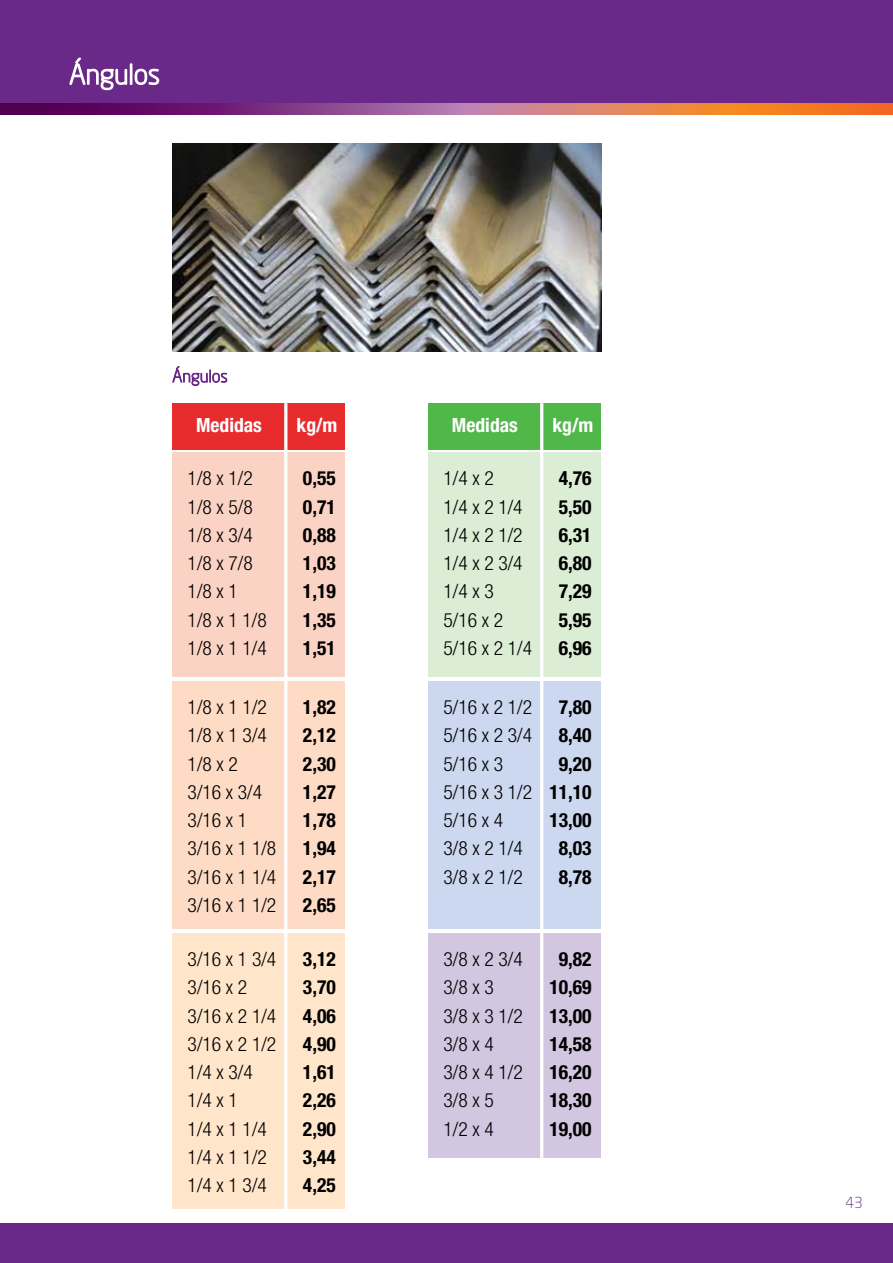
<style>
.page{position:relative;width:893px;height:1263px;background:#fff}
.page>*{position:absolute;margin:0;border:0;box-sizing:border-box;transform-origin:0 0}
.t1{font:300 condensed 19.65px/28.2px "Helvetica Neue LT Std";color:#000}
.t2{font:700 condensed 19.65px/28.2px "Helvetica Neue LT Std";color:#000;text-align:justify}
.t3{font:700 condensed 19.65px "Helvetica Neue LT Std";color:#fff}
.t4{font:300 15px "Neo Sans Pro";color:#6a2889}
</style>
<div class="page">
<div style="left:0;top:1223px;width:893px;height:40px;background:#6a2889"></div>
<div style="left:0;top:0;width:893px;height:111px;background:#6a2889"></div>
<svg style="left:69px;top:57px;width:59px;height:34px"></svg>
<div style="left:130px;top:63px;width:2px;height:22px;border:2px solid #fff"></div>
<svg style="left:134px;top:68px;width:26px;height:17px"></svg>
<svg style="left:0;top:103px;width:893px;height:11px;background:#ad5565"></svg>
<svg style="left:172px;top:366px;width:56px;height:20px"></svg>
<img style="left:172px;top:144px;width:429px;height:207px">
<div style="left:172px;top:681px;width:173px;height:248px;background:#fddbc5"></div>
<div style="left:172px;top:934px;width:173px;height:275px;background:#ffe6cb"></div>
<div style="left:172px;top:403px;width:173px;height:46px;background:#e82c2e"></div>
<div style="left:172px;top:453px;width:173px;height:224px;background:#fbd3c4"></div>
<hr style="left:284px;top:403px;width:3px;height:812px;background:#fff">
<div style="left:428px;top:681px;width:173px;height:248px;background:#ccd8ef"></div>
<div style="left:428px;top:934px;width:173px;height:224px;background:#d3c6e0"></div>
<div style="left:428px;top:403px;width:173px;height:46px;background:#50b848"></div>
<div style="left:428px;top:453px;width:173px;height:224px;background:#dbedd4"></div>
<hr style="left:540px;top:403px;width:3px;height:755px;background:#fff">
<p class="t3" style="left:196px;top:413px;width:67px">Medidas</p>
<p class="t1" style="left:188px;top:464px;width:81px">1/8 x 1/2<br>1/8 x 5/8<br>1/8 x 3/4<br>1/8 x 7/8<br>1/8 x 1<br>1/8 x 1 1/8<br>1/8 x 1 1/4</p>
<p class="t1" style="left:188px;top:693px;width:90px">1/8 x 1 1/2<br>1/8 x 1 3/4<br>1/8 x 2<br>3/16 x 3/4<br>3/16 x 1<br>3/16 x 1 1/8<br>3/16 x 1 1/4<br>3/16 x 1 1/2</p>
<p class="t3" style="left:297px;top:413px;width:42px">kg/m</p>
<p class="t2" style="left:303px;top:464px;width:34px">0,55<br>0,71<br>0,88<br>1,03<br>1,19<br>1,35<br>1,51</p>
<p class="t2" style="left:303px;top:693px;width:34px">1,82<br>2,12<br>2,30<br>1,27<br>1,78<br>1,94<br>2,17<br>2,65</p>
<p class="t1" style="left:188px;top:945px;width:90px">3/16 x 1 3/4<br>3/16 x 2<br>3/16 x 2 1/4<br>3/16 x 2 1/2<br>1/4 x 3/4<br>1/4 x 1<br>1/4 x 1 1/4<br>1/4 x 1 1/2<br>1/4 x 1 3/4</p>
<p class="t2" style="left:303px;top:945px;width:34px">3,12<br>3,70<br>4,06<br>4,90<br>1,61<br>2,26<br>2,90<br>3,44<br>4,25</p>
<p class="t3" style="left:452px;top:413px;width:67px">Medidas</p>
<p class="t1" style="left:443px;top:464px;width:90px">1/4 x 2<br>1/4 x 2 1/4<br>1/4 x 2 1/2<br>1/4 x 2 3/4<br>1/4 x 3<br>5/16 x 2<br>5/16 x 2 1/4</p>
<p class="t3" style="left:552px;top:413px;width:42px">kg/m</p>
<p class="t2" style="left:559px;top:464px;width:34px">4,76<br>5,50<br>6,31<br>6,80<br>7,29<br>5,95<br>6,96</p>
<p class="t1" style="left:443px;top:693px;width:90px">5/16 x 2 1/2<br>5/16 x 2 3/4<br>5/16 x 3<br>5/16 x 3 1/2<br>5/16 x 4<br>3/8 x 2 1/4<br>3/8 x 2 1/2</p>
<p class="t2" style="left:549px;top:693px;width:44px;text-align:center">7,80<br>8,40<br>9,20<br>11,10<br>13,00<br>8,03<br>8,78</p>
<p class="t1" style="left:443px;top:945px;width:81px">3/8 x 2 3/4<br>3/8 x 3<br>3/8 x 3 1/2<br>3/8 x 4<br>3/8 x 4 1/2<br>3/8 x 5<br>1/2 x 4</p>
<p class="t2" style="left:549px;top:945px;width:44px;text-align:center">9,82<br>10,69<br>13,00<br>14,58<br>16,20<br>18,30<br>19,00</p>
<p class="t4" style="left:845px;top:1194px;width:19px">43</p>
</div>
